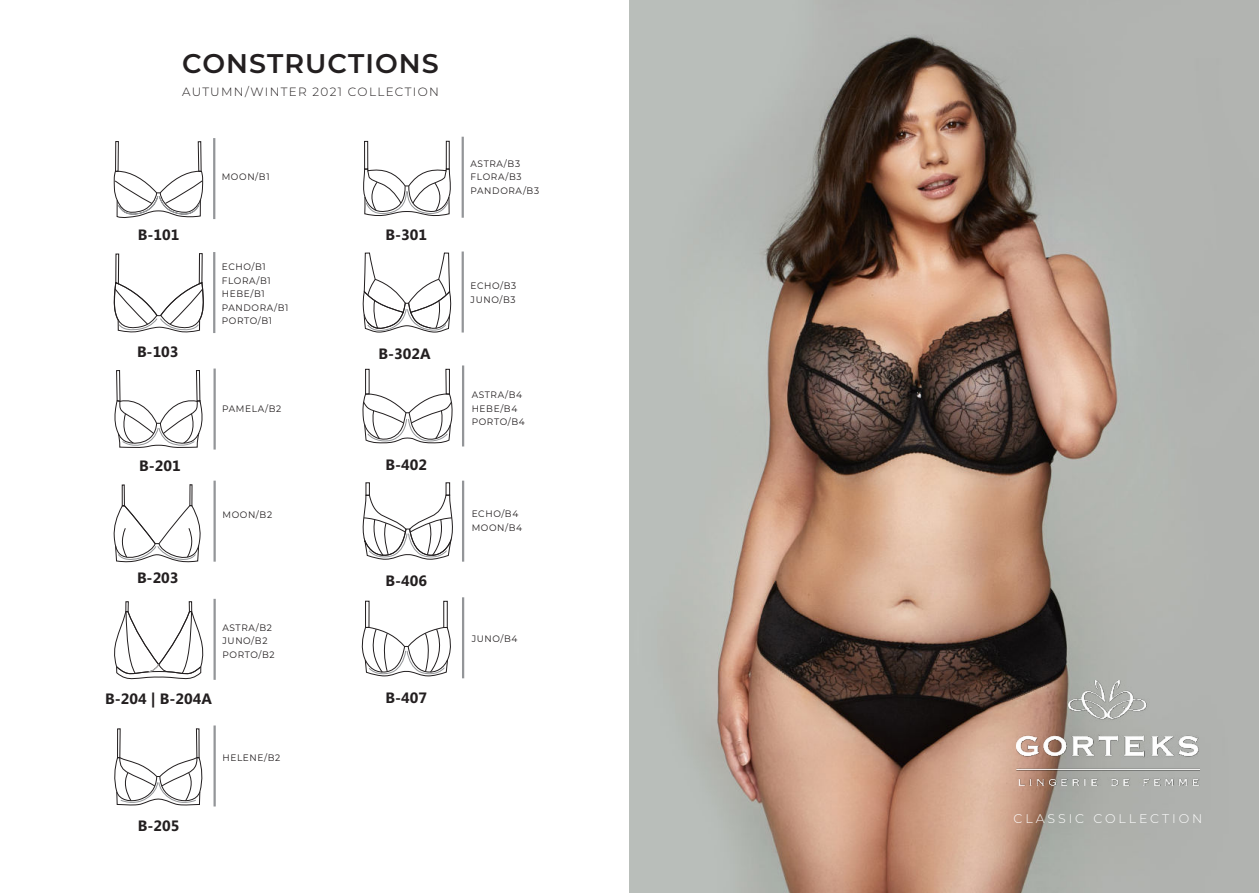
<style>
.page{position:relative;width:1259px;height:893px;background:#fff}
.page>*{position:absolute;margin:0;border:0;box-sizing:border-box;transform-origin:0 0}
.t1{font:600 27px "Montserrat";letter-spacing:.04em;color:#231f20}
.t2{font:700 15px "Microsoft Phags Pa";color:#231f20}
.t3{font:300 12.6px "Montserrat";letter-spacing:.23em;color:#fff}
.t4{font:300 12px "Montserrat";letter-spacing:.11em;color:#231f20}
.t5{font:9.3px/13.5px "Montserrat";letter-spacing:.07em;color:#231f20;scale:.96 1}
</style>
<div class="page">
<svg style="left:113px;top:141px;width:90px;height:77px"></svg>
<svg style="left:113px;top:253px;width:91px;height:80px"></svg>
<svg style="left:114px;top:484px;width:87px;height:79px"></svg>
<svg style="left:114px;top:601px;width:90px;height:79px"></svg>
<svg style="left:114px;top:728px;width:89px;height:78px"></svg>
<div style="left:364px;top:141px;width:4px;height:29px;border:1px solid #231f20"></div>
<div style="left:446px;top:141px;width:4px;height:28px;border:1px solid #231f20"></div>
<svg style="left:363px;top:168px;width:88px;height:48px"></svg>
<svg style="left:362px;top:252px;width:90px;height:81px"></svg>
<svg style="left:114px;top:370px;width:89px;height:78px"></svg>
<div style="left:365px;top:369px;width:4px;height:25px;border:1px solid #231f20"></div>
<div style="left:445px;top:369px;width:5px;height:25px;border:1px solid #231f20"></div>
<svg style="left:362px;top:393px;width:90px;height:51px"></svg>
<div style="left:365px;top:482px;width:5px;height:14px;border:1px solid #231f20"></div>
<div style="left:445px;top:482px;width:5px;height:14px;border:1px solid #231f20"></div>
<svg style="left:362px;top:494px;width:91px;height:66px"></svg>
<div style="left:365px;top:601px;width:4px;height:27px;border:1px solid #231f20"></div>
<div style="left:443px;top:601px;width:5px;height:27px;border:1px solid #231f20"></div>
<svg style="left:361px;top:626px;width:90px;height:51px"></svg>
<hr style="left:213px;top:138px;width:2px;height:81px;background:#939598">
<hr style="left:213px;top:252px;width:2px;height:81px;background:#939598">
<hr style="left:213px;top:369px;width:3px;height:81px;background:#939598">
<hr style="left:213px;top:481px;width:3px;height:81px;background:#939598">
<hr style="left:213px;top:599px;width:3px;height:81px;background:#939598">
<hr style="left:213px;top:725px;width:3px;height:81px;background:#939598">
<hr style="left:461px;top:137px;width:3px;height:81px;background:#939598">
<hr style="left:461px;top:252px;width:3px;height:81px;background:#939598">
<hr style="left:462px;top:365px;width:2px;height:81px;background:#939598">
<hr style="left:462px;top:481px;width:2px;height:81px;background:#939598">
<hr style="left:462px;top:597px;width:2px;height:81px;background:#939598">
<img style="left:629px;top:0;width:629px;height:893px">
<img style="left:1017px;top:681px;width:182px;height:105px">
<h1 class="t1" style="left:182px;top:48px;width:258px">CONSTRUCTIONS</h1>
<p class="t4" style="left:182px;top:86px;width:258px">AUTUMN/WINTER 2021 COLLECTION</p>
<h2 class="t2" style="left:138px;top:228px;width:43px">B-101</h2>
<h2 class="t2" style="left:137px;top:346px;width:43px">B-103</h2>
<p class="t5" style="left:222px;top:170px;width:51px">MOON/B1</p>
<p class="t5" style="left:222px;top:260px;width:71px">ECHO/B1<br>FLORA/B1<br>HEBE/B1<br>PANDORA/B1<br>PORTO/B1</p>
<p class="t5" style="left:222px;top:402px;width:63px">PAMELA/B2</p>
<h2 class="t2" style="left:385px;top:229px;width:43px">B-301</h2>
<h2 class="t2" style="left:378px;top:347px;width:54px">B-302A</h2>
<h2 class="t2" style="left:139px;top:460px;width:43px">B-201</h2>
<h2 class="t2" style="left:386px;top:458px;width:43px">B-402</h2>
<p class="t5" style="left:222px;top:508px;width:53px">MOON/B2</p>
<h2 class="t2" style="left:137px;top:571px;width:43px">B-203</h2>
<p class="t5" style="left:222px;top:621px;width:56px">ASTRA/B2<br>JUNO/B2<br>PORTO/B2</p>
<h2 class="t2" style="left:105px;top:692px;width:108px">B-204 | B-204A</h2>
<p class="t5" style="left:222px;top:751px;width:62px">HELENE/B2</p>
<h2 class="t2" style="left:138px;top:819px;width:43px">B-205</h2>
<h2 class="t2" style="left:386px;top:574px;width:43px">B-406</h2>
<h2 class="t2" style="left:386px;top:691px;width:43px">B-407</h2>
<p class="t5" style="left:470px;top:157px;width:73px">ASTRA/B3<br>FLORA/B3<br>PANDORA/B3</p>
<p class="t5" style="left:470px;top:279px;width:49px">ECHO/B3<br>JUNO/B3</p>
<p class="t5" style="left:472px;top:388px;width:57px">ASTRA/B4<br>HEBE/B4<br>PORTO/B4</p>
<p class="t5" style="left:472px;top:507px;width:54px">ECHO/B4<br>MOON/B4</p>
<p class="t5" style="left:472px;top:631px;width:49px">JUNO/B4</p>
<h3 class="t3" style="left:1013px;top:812px;width:190px">CLASSIC COLLECTION</h3>
</div>
